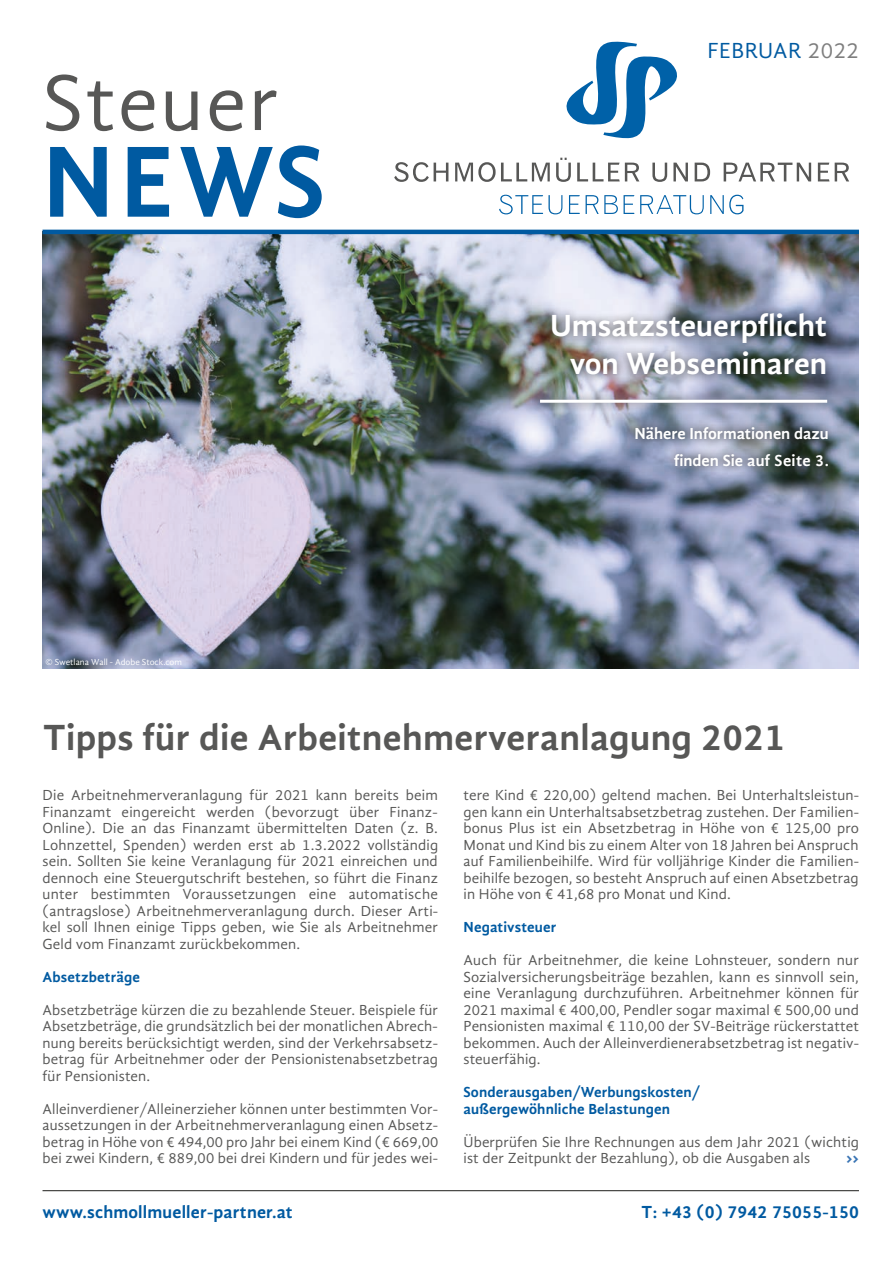
<style>
.page{position:relative;width:893px;height:1263px;background:#fff}
.page>*{position:absolute;margin:0;border:0;box-sizing:border-box;transform-origin:0 0}
.t1{font:700 104.1px "Gandhi Sans";color:#005aa1}
.t2{font:81.15px "Gandhi Sans";letter-spacing:.03em;color:#575756}
.t3{font:700 37.5px "Gandhi Sans";letter-spacing:.01em;color:#575756}
.t4{font:700 31.5px/37.8px "Gandhi Sans";color:#fff;text-align:right}
.t5{font:22.5px "Gandhi Sans";letter-spacing:.025em;color:#005aa1}
.t6{font:700 18px "Gandhi Sans";letter-spacing:.01em;color:#005aa1}
.t7{font:700 16.5px/27px "Gandhi Sans";color:#fff;text-align:right}
.t8{font:15px/16.5px "Gandhi Sans";letter-spacing:.01em;color:#575756;text-align:justify}
.t9{font:700 15px/16.5px "Gandhi Sans";letter-spacing:.01em;color:#005aa1}
.t10{font:15px "Zeroes";color:#3974b4}
.t11{font:9px "Gandhi Sans";color:#fff}
.s1{color:#7e7e7e}
</style>
<div class="page">
<img style="left:43px;top:234px;width:816px;height:434px">
<div style="left:531px;top:304px;width:305px;height:108px;background:#1d1d1b;opacity:.75"></div>
<hr style="left:540px;top:400px;width:287px;height:3px;background:#fff">
<svg style="left:626px;top:418px;width:211px;height:57px"></svg>
<svg style="left:499px;top:195px;width:244px;height:19px"></svg>
<svg style="left:394px;top:158px;width:455px;height:24px"></svg>
<svg style="left:566px;top:41px;width:111px;height:98px"></svg>
<hr style="left:43px;top:230px;width:816px;height:4px;background:#005aa1">
<hr style="left:43px;top:1190px;width:816px;height:1px;background:#1d1d1b">
<h2 class="t2" style="left:43px;top:57px;width:237px">Steuer</h2>
<h1 class="t1" style="left:43px;top:122px;width:284px">NEWS</h1>
<p class="t11" style="left:46px;top:657px;width:138px">© Swetlana Wall - Adobe Stock.com</p>
<h3 class="t5" style="left:707px;top:38px;width:153px">FEBRUAR <span class="s1">2022</span></h3>
<h3 class="t4" style="left:550px;top:307px;width:279px">Umsatzsteuerpflicht von Webseminaren</h3>
<p class="t7" style="left:634px;top:420px;width:196px">Nähere Informationen dazu finden Sie auf Seite 3.</p>
<h3 class="t3" style="left:43px;top:716px;width:744px">Tipps für die Arbeitnehmerveranlagung 2021</h3>
<p class="t8" style="left:43px;top:787px;width:397px">Die Arbeitnehmerveranlagung für 2021 kann bereits beim Finanzamt eingereicht werden (bevorzugt über Finanz-Online). Die an das Finanzamt übermittelten Daten (z. B.<br>Lohnzettel, Spenden) werden erst ab 1.3.2022 vollständig sein. Sollten Sie keine Veranlagung für 2021 einreichen und dennoch eine Steuergutschrift bestehen, so führt die Finanz unter bestimmten Voraussetzungen eine automatische (antragslose) Arbeitnehmerveranlagung durch. Dieser Arti&shy;kel soll Ihnen einige Tipps geben, wie Sie als Arbeitnehmer Geld vom Finanzamt zurückbekommen.</p>
<p class="t9" style="left:43px;top:968px;width:99px">Absetzbeträge</p>
<p class="t8" style="left:43px;top:1001px;width:397px">Absetzbeträge kürzen die zu bezahlende Steuer. Beispiele für Absetzbeträge, die grundsätzlich bei der monatlichen Abrech&shy;nung bereits berücksichtigt werden, sind der Verkehrsabsetz&shy;betrag für Arbeitnehmer oder der Pensionistenabsetzbetrag für Pensionisten.</p>
<p class="t8" style="left:43px;top:1100px;width:397px">Alleinverdiener/Alleinerzieher können unter bestimmten Vor&shy;aussetzungen in der Arbeitnehmerveranlagung einen Absetz&shy;betrag in Höhe von € 494,00 pro Jahr bei einem Kind (€ 669,00 bei zwei Kindern, € 889,00 bei drei Kindern und für jedes wei-</p>
<p class="t8" style="left:463px;top:787px;width:397px">tere Kind € 220,00) geltend machen. Bei Unterhaltsleistun&shy;gen kann ein Unterhaltsabsetzbetrag zustehen. Der Familien&shy;bonus Plus ist ein Absetzbetrag in Höhe von € 125,00 pro Monat und Kind bis zu einem Alter von 18 Jahren bei Anspruch auf Familienbeihilfe. Wird für volljährige Kinder die Familien&shy;beihilfe bezogen, so besteht Anspruch auf einen Absetzbetrag in Höhe von € 41,68 pro Monat und Kind.</p>
<p class="t9" style="left:463px;top:919px;width:94px">Negativsteuer</p>
<p class="t8" style="left:463px;top:952px;width:397px">Auch für Arbeitnehmer, die keine Lohnsteuer, sondern nur Sozialversicherungsbeiträge bezahlen, kann es sinnvoll sein, eine Veranlagung durchzuführen. Arbeitnehmer können für 2021 maximal € 400,00, Pendler sogar maximal € 500,00 und Pensionisten maximal € 110,00 der SV-Beiträge rückerstattet bekommen. Auch der Alleinverdienerabsetzbetrag ist negativ&shy;steuerfähig.</p>
<p class="t9" style="left:463px;top:1084px;width:238px">Sonderausgaben/Werbungskosten/ außergewöhnliche Belastungen</p>
<p class="t8" style="left:463px;top:1133px;width:397px">Überprüfen Sie Ihre Rechnungen aus dem Jahr 2021 (wichtig ist der Zeitpunkt der Bezahlung), ob die Ausgaben als</p>
<p class="t10" style="left:847px;top:1151px;width:14px">&gt;&gt;</p>
<p class="t6" style="left:43px;top:1202px;width:252px">www.schmollmueller-partner.at</p>
<p class="t6" style="left:641px;top:1202px;width:219px">T: +43 (0) 7942 75055-150</p>
</div>
